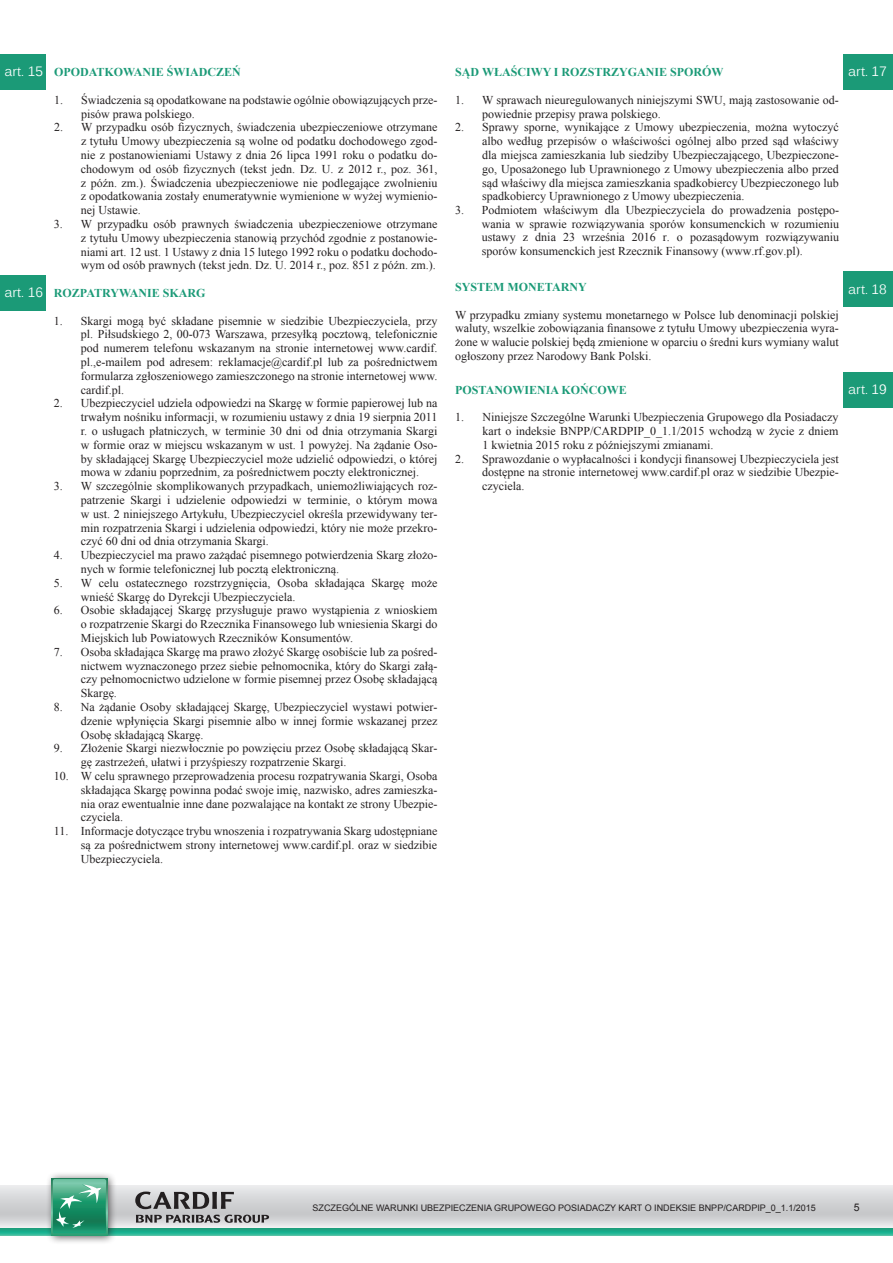
<style>
.page{position:relative;width:893px;height:1263px;background:#fff}
.page>*{position:absolute;margin:0;border:0;box-sizing:border-box;transform-origin:0 0}
.t1{font:13.5px "Kalinga";color:#fff}
.t2{font:12px/13.8px "Times New Roman";color:#231f20;text-align:justify}
.t3{font:700 12px "Times New Roman";color:#1b9a77}
.t4{font:10.5px "Arial";color:#231f20}
.t5{font:9px "Arial";color:#231f20}
</style>
<div class="page">
<img style="left:0;top:1185px;width:893px;height:50px">
<svg style="left:135px;top:1191px;width:134px;height:32px;background:#9d9c9e"></svg>
<div style="left:45px;top:1171px;width:72px;height:74px;background:#231f20;opacity:.75"></div>
<svg style="left:52px;top:1178px;width:55px;height:57px"></svg>
<svg style="left:51px;top:1179px;width:55px;height:56px;background:#41a481"></svg>
<div style="left:0;top:54px;width:45px;height:35px;background:#1b9a77"></div>
<div style="left:0;top:275px;width:45px;height:35px;background:#1b9a77"></div>
<div style="left:844px;top:54px;width:49px;height:35px;background:#1b9a77"></div>
<div style="left:844px;top:271px;width:49px;height:35px;background:#1b9a77"></div>
<div style="left:844px;top:372px;width:49px;height:35px;background:#1b9a77"></div>
<p class="t1" style="left:4px;top:63px;width:40px">art. 15</p>
<p class="t1" style="left:4px;top:284px;width:40px">art. 16</p>
<p class="t3" style="left:54px;top:64px;width:188px">OPODATKOWANIE ŚWIADCZEŃ</p>
<p class="t2" style="left:81px;top:93px;width:358px;text-indent:-27px">1. Świadczenia są opodatkowane na podstawie ogólnie obowiązujących prze&shy;pisów prawa polskiego.</p>
<p class="t2" style="left:81px;top:120px;width:358px;text-indent:-27px">2. W przypadku osób fizycznych, świadczenia ubezpieczeniowe otrzymane z tytułu Umowy ubezpieczenia są wolne od podatku dochodowego zgod&shy;nie z postanowieniami Ustawy z dnia 26 lipca 1991 roku o podatku do&shy;chodowym od osób fizycznych (tekst jedn. Dz. U. z 2012 r., poz. 361, z późn. zm.). Świadczenia ubezpieczeniowe nie podlegające zwolnieniu z opodatkowania zostały enumeratywnie wymienione w wyżej wymienio&shy;nej Ustawie.</p>
<p class="t2" style="left:81px;top:217px;width:358px;text-indent:-27px">3. W przypadku osób prawnych świadczenia ubezpieczeniowe otrzymane z tytułu Umowy ubezpieczenia stanowią przychód zgodnie z postanowie&shy;niami art. 12 ust. 1 Ustawy z dnia 15 lutego 1992 roku o podatku dochodo&shy;wym od osób prawnych (tekst jedn. Dz. U. 2014 r., poz. 851 z późn. zm.).</p>
<p class="t3" style="left:54px;top:285px;width:153px">ROZPATRYWANIE SKARG</p>
<p class="t2" style="left:81px;top:313px;width:358px;text-indent:-27px">1. Skargi mogą być składane pisemnie w siedzibie Ubezpieczyciela, przy pl. Piłsudskiego 2, 00-073 Warszawa, przesyłką pocztową, telefonicznie pod numerem telefonu wskazanym na stronie internetowej www.cardif. pl.,e-mailem pod adresem: reklamacje@cardif.pl lub za pośrednictwem formularza zgłoszeniowego zamieszczonego na stronie internetowej www. cardif.pl.</p>
<p class="t2" style="left:81px;top:396px;width:358px;text-indent:-27px">2. Ubezpieczyciel udziela odpowiedzi na Skargę w formie papierowej lub na trwałym nośniku informacji, w rozumieniu ustawy z dnia 19 sierpnia 2011 r. o usługach płatniczych, w terminie 30 dni od dnia otrzymania Skargi w formie oraz w miejscu wskazanym w ust. 1 powyżej. Na żądanie Oso&shy;by składającej Skargę Ubezpieczyciel może udzielić odpowiedzi, o której mowa w zdaniu poprzednim, za pośrednictwem poczty elektronicznej.</p>
<p class="t2" style="left:81px;top:479px;width:358px;text-indent:-27px">3. W szczególnie skomplikowanych przypadkach, uniemożliwiających roz&shy;patrzenie Skargi i udzielenie odpowiedzi w terminie, o którym mowa w ust. 2 niniejszego Artykułu, Ubezpieczyciel określa przewidywany ter&shy;min rozpatrzenia Skargi i udzielenia odpowiedzi, który nie może przekro&shy;czyć 60 dni od dnia otrzymania Skargi.</p>
<p class="t2" style="left:81px;top:548px;width:358px;text-indent:-27px">4. Ubezpieczyciel ma prawo zażądać pisemnego potwierdzenia Skarg złożo&shy;nych w formie telefonicznej lub pocztą elektroniczną.</p>
<p class="t2" style="left:81px;top:576px;width:358px;text-indent:-27px">5. W celu ostatecznego rozstrzygnięcia, Osoba składająca Skargę może wnieść Skargę do Dyrekcji Ubezpieczyciela.</p>
<p class="t2" style="left:81px;top:603px;width:358px;text-indent:-27px">6. Osobie składającej Skargę przysługuje prawo wystąpienia z wnioskiem o rozpatrzenie Skargi do Rzecznika Finansowego lub wniesienia Skargi do Miejskich lub Powiatowych Rzeczników Konsumentów.</p>
<p class="t2" style="left:81px;top:645px;width:358px;text-indent:-27px">7. Osoba składająca Skargę ma prawo złożyć Skargę osobiście lub za pośred&shy;nictwem wyznaczonego przez siebie pełnomocnika, który do Skargi załą&shy;czy pełnomocnictwo udzielone w formie pisemnej przez Osobę składającą Skargę.</p>
<p class="t2" style="left:81px;top:700px;width:358px;text-indent:-27px">8. Na żądanie Osoby składającej Skargę, Ubezpieczyciel wystawi potwier&shy;dzenie wpłynięcia Skargi pisemnie albo w innej formie wskazanej przez Osobę składającą Skargę.</p>
<p class="t2" style="left:81px;top:741px;width:358px;text-indent:-27px">9. Złożenie Skargi niezwłocznie po powzięciu przez Osobę składającą Skar&shy;gę zastrzeżeń, ułatwi i przyśpieszy rozpatrzenie Skargi.</p>
<p class="t2" style="left:81px;top:769px;width:358px;text-indent:-27px">10. W celu sprawnego przeprowadzenia procesu rozpatrywania Skargi, Osoba składająca Skargę powinna podać swoje imię, nazwisko, adres zamieszka&shy;nia oraz ewentualnie inne dane pozwalające na kontakt ze strony Ubezpie&shy;czyciela.</p>
<p class="t2" style="left:81px;top:824px;width:358px;text-indent:-27px">11. Informacje dotyczące trybu wnoszenia i rozpatrywania Skarg udostępniane są za pośrednictwem strony internetowej www.cardif.pl. oraz w siedzibie Ubezpieczyciela.</p>
<p class="t3" style="left:455px;top:64px;width:270px">SĄD WŁAŚCIWY I ROZSTRZYGANIE SPORÓW</p>
<p class="t2" style="left:482px;top:93px;width:358px;text-indent:-27px">1. W sprawach nieuregulowanych niniejszymi SWU, mają zastosowanie od&shy;powiednie przepisy prawa polskiego.</p>
<p class="t2" style="left:482px;top:120px;width:358px;text-indent:-27px">2. Sprawy sporne, wynikające z Umowy ubezpieczenia, można wytoczyć albo według przepisów o właściwości ogólnej albo przed sąd właściwy dla miejsca zamieszkania lub siedziby Ubezpieczającego, Ubezpieczone&shy;go, Uposażonego lub Uprawnionego z Umowy ubezpieczenia albo przed sąd właściwy dla miejsca zamieszkania spadkobiercy Ubezpieczonego lub spadkobiercy Uprawnionego z Umowy ubezpieczenia.</p>
<p class="t2" style="left:482px;top:203px;width:359px;text-indent:-27px">3. Podmiotem właściwym dla Ubezpieczyciela do prowadzenia postępo&shy;wania w sprawie rozwiązywania sporów konsumenckich w rozumieniu ustawy z dnia 23 września 2016 r. o pozasądowym rozwiązywaniu sporów konsumenckich jest Rzecznik Finansowy (www.rf.gov.pl).</p>
<p class="t1" style="left:848px;top:63px;width:40px">art. 17</p>
<p class="t3" style="left:455px;top:279px;width:133px">SYSTEM MONETARNY</p>
<p class="t2" style="left:455px;top:307px;width:385px">W przypadku zmiany systemu monetarnego w Polsce lub denominacji polskiej waluty, wszelkie zobowiązania finansowe z tytułu Umowy ubezpieczenia wyra&shy;żone w walucie polskiej będą zmienione w oparciu o średni kurs wymiany walut ogłoszony przez Narodowy Bank Polski.</p>
<p class="t3" style="left:455px;top:381px;width:173px">POSTANOWIENIA KOŃCOWE</p>
<p class="t2" style="left:482px;top:410px;width:358px;text-indent:-27px">1. Niniejsze Szczególne Warunki Ubezpieczenia Grupowego dla Posiadaczy kart o indeksie BNPP/CARDPIP_0_1.1/2015 wchodzą w życie z dniem 1 kwietnia 2015 roku z późniejszymi zmianami.</p>
<p class="t2" style="left:482px;top:451px;width:358px;text-indent:-27px">2. Sprawozdanie o wypłacalności i kondycji finansowej Ubezpieczyciela jest dostępne na stronie internetowej www.cardif.pl oraz w siedzibie Ubezpie&shy;czyciela.</p>
<p class="t1" style="left:848px;top:280px;width:40px">art. 18</p>
<p class="t1" style="left:848px;top:381px;width:40px">art. 19</p>
<p class="t5" style="left:313px;top:1202px;width:505px">SZCZEGÓLNE WARUNKI UBEZPIECZENIA GRUPOWEGO POSIADACZY KART O INDEKSIE BNPP/CARDPIP_0_1.1/2015</p>
<p class="t4" style="left:854px;top:1200px;width:7px">5</p>
</div>
